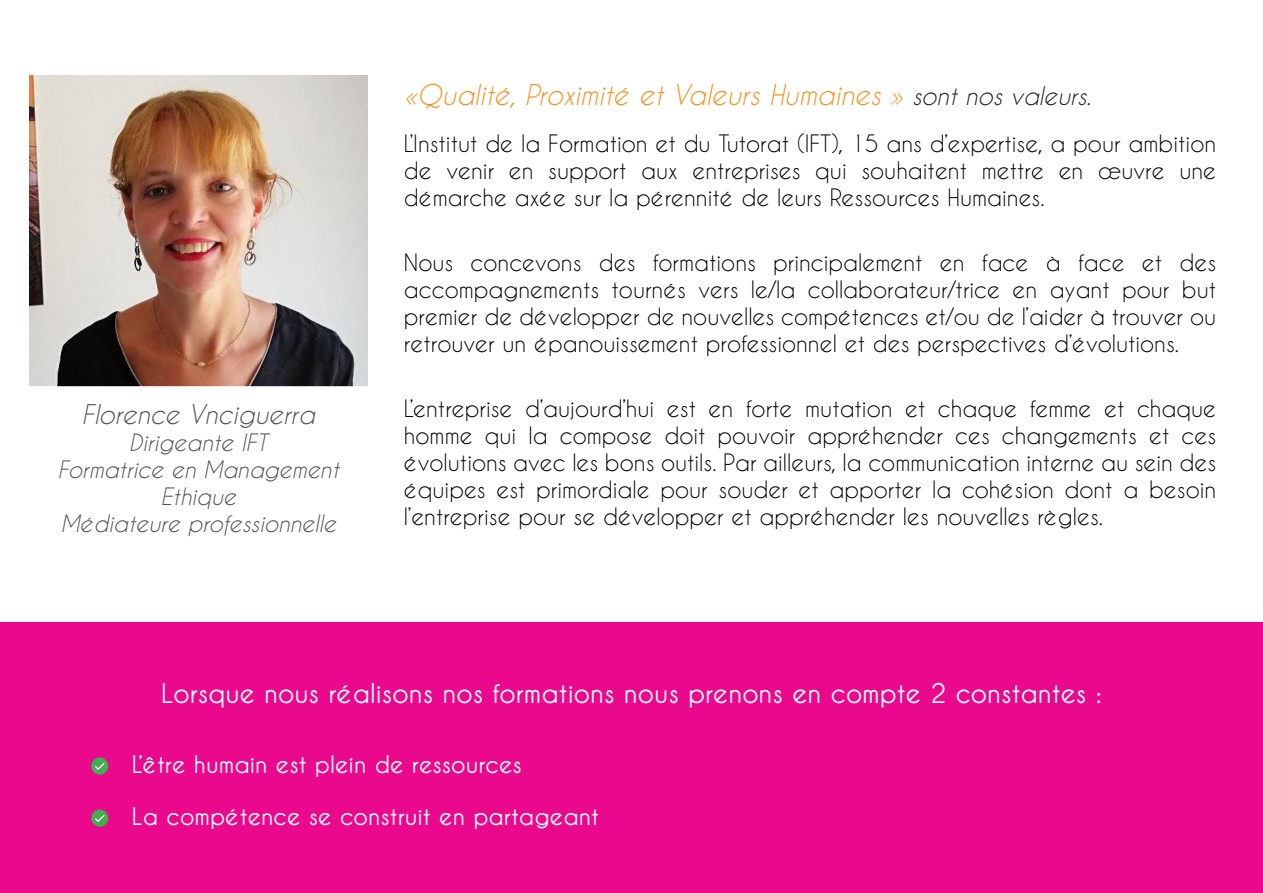
<style>
.page{position:relative;width:1263px;height:893px;background:#fff}
.page>*{position:absolute;margin:0;border:0;box-sizing:border-box;transform-origin:0 0}
.Sous_titres{font:700 27px "Caviar Dreams";color:#fff}
.Légendes{font:italic 27px "Caviar Dreams";color:#f39223}
.Sous_légendes{font:italic 25.5px "Caviar Dreams";color:#4f5252}
.liste_couverture{font:700 24px "Caviar Dreams";color:#fff}
.Texte_courant{font:22.5px/27px "Caviar Dreams";color:#000;text-align:justify}
.Sous_légendes-2{font:italic 22.5px/27px "Caviar Dreams";color:#4f5252;text-align:center}
.s1{font-size:24px;color:#231f20}
</style>
<div class="page">
<img style="left:30px;top:75px;width:338px;height:312px">
<div style="left:0;top:623px;width:1263px;height:270px;background:#ea098d"></div>
<svg style="left:91px;top:757px;width:17px;height:17px"></svg>
<svg style="left:91px;top:810px;width:17px;height:17px"></svg>
<p class="Légendes" style="left:404px;top:80px;width:689px">«Qualité, Proximité et Valeurs Humaines » <span class="s1">sont nos valeurs.</span></p>
<p class="Texte_courant" style="left:404px;top:130px;width:814px">L’Institut de la Formation et du Tutorat (IFT), 15 ans d’expertise, a pour ambition de venir en support aux entreprises qui souhaitent mettre en œuvre une démarche axée sur la pérennité de leurs Ressources Humaines.</p>
<p class="Sous_légendes" style="left:82px;top:400px;width:235px">Florence Vnciguerra</p>
<p class="Sous_légendes-2" style="left:129px;top:429px;width:140px">Dirigeante IFT</p>
<p class="Sous_légendes-2" style="left:58px;top:456px;width:283px">Formatrice en Management<br>Ethique</p>
<p class="Sous_légendes-2" style="left:61px;top:510px;width:277px">Médiateure professionnelle</p>
<p class="Texte_courant" style="left:404px;top:249px;width:814px">Nous concevons des formations principalement en face à face et des accompagnements tournés vers le/la collaborateur/trice en ayant pour but premier de développer de nouvelles compétences et/ou de l’aider à trouver ou retrouver un épanouissement professionnel et des perspectives d’évolutions.</p>
<p class="Texte_courant" style="left:404px;top:395px;width:814px">L’entreprise d’aujourd’hui est en forte mutation et chaque femme et chaque homme qui la compose doit pouvoir appréhender ces changements et ces évolutions avec les bons outils. Par ailleurs, la communication interne au sein des équipes est primordiale pour souder et apporter la cohésion dont a besoin l’entreprise pour se développer et appréhender les nouvelles règles.</p>
<p class="Sous_titres" style="left:161px;top:678px;width:942px">Lorsque nous réalisons nos formations nous prenons en compte 2 constantes :</p>
<p class="liste_couverture" style="left:132px;top:751px;width:392px">L’être humain est plein de ressources</p>
<p class="liste_couverture" style="left:132px;top:803px;width:469px">La compétence se construit en partageant</p>
</div>
